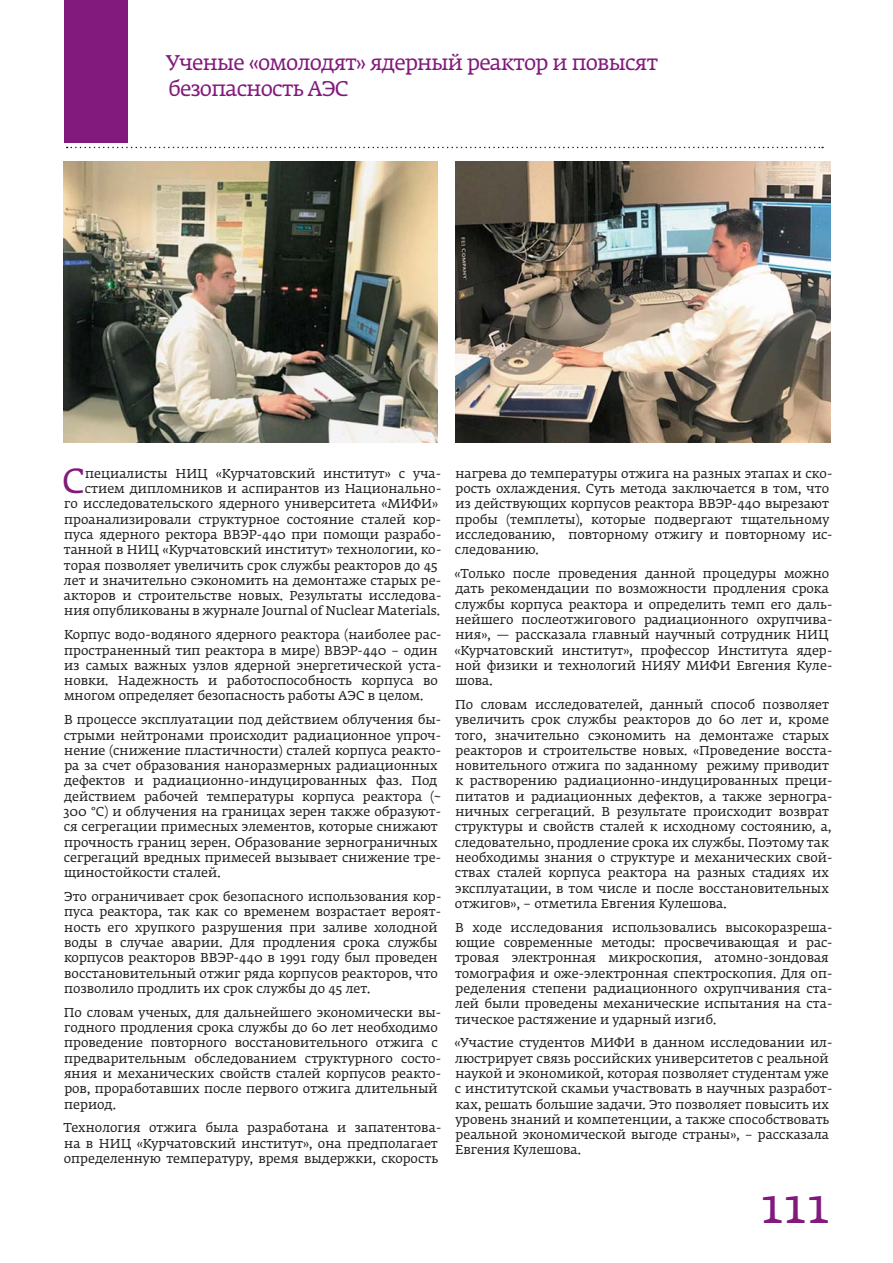
<style>
.page{position:relative;width:893px;height:1263px;background:#fff}
.page>*{position:absolute;margin:0;border:0;box-sizing:border-box;transform-origin:0 0}
.t1{font:48px "Fedra Serif A Pro";color:#811a7c}
.t2{font:34.35px "Fedra Serif A Pro";color:#811a7c}
.t3{font:21px/25.5px "Fedra Serif A Pro";letter-spacing:-.035em;color:#811a7c}
.t4{font:12.75px/15.3px "Fedra Serif A Pro";color:#231f20}
</style>
<div class="page">
<svg style="left:67px;top:147px;width:756px;height:1px"></svg>
<div style="left:64px;top:0;width:64px;height:142px;background:#811a7c"></div>
<img style="left:64px;top:162px;width:374px;height:281px">
<img style="left:455px;top:162px;width:375px;height:281px">
<h3 class="t3" style="left:166px;top:51px;width:493px">Ученые «омолодят» ядерный реактор и повысят безопасность АЭС</h3>
<p class="t4" style="left:64px;top:466px;width:379px;text-align:right">пециалисты НИЦ «Курчатовский институт» с уча&shy;стием дипломников и аспирантов из Национально-<br>го исследовательского ядерного университета «МИФИ» проанализировали структурное состояние сталей кор&shy;пуса ядерного ректора ВВЭР-440 при помощи разрабо&shy;танной в НИЦ «Курчатовский институт» технологии, ко&shy;торая позволяет увеличить срок службы реакторов до 45 лет и значительно сэкономить на демонтаже старых ре&shy;акторов и строительстве новых. Результаты исследова&shy;ния опубликованы в журнале Journal of Nuclear Materials.</p>
<p class="t4" style="left:64px;top:628px;width:379px">Корпус водо-водяного ядерного реактора (наиболее рас&shy;пространенный тип реактора в мире) ВВЭР-440 – один из самых важных узлов ядерной энергетической уста&shy;новки. Надежность и работоспособность корпуса во многом определяет безопасность работы АЭС в целом.</p>
<p class="t4" style="left:64px;top:713px;width:379px">В процессе эксплуатации под действием облучения бы&shy;стрыми нейтронами происходит радиационное упроч&shy;нение (снижение пластичности) сталей корпуса реакто&shy;ра за счет образования наноразмерных радиационных дефектов и радиационно-индуцированных фаз. Под действием рабочей температуры корпуса реактора (~ 300 °С) и облучения на границах зерен также образуют&shy;ся сегрегации примесных элементов, которые снижают прочность границ зерен. Образование зернограничных сегрегаций вредных примесей вызывает снижение тре&shy;щиностойкости сталей.</p>
<p class="t4" style="left:64px;top:890px;width:379px">Это ограничивает срок безопасного использования кор&shy;пуса реактора, так как со временем возрастает вероят&shy;ность его хрупкого разрушения при заливе холодной воды в случае аварии. Для продления срока службы корпусов реакторов ВВЭР-440 в 1991 году был проведен восстановительный отжиг ряда корпусов реакторов, что позволило продлить их срок службы до 45 лет.</p>
<p class="t4" style="left:64px;top:1005px;width:379px">По словам ученых, для дальнейшего экономически вы&shy;годного продления срока службы до 60 лет необходимо проведение повторного восстановительного отжига с предварительным обследованием структурного состо&shy;яния и механических свойств сталей корпусов реакто&shy;ров, проработавших после первого отжига длительный период.</p>
<p class="t4" style="left:63px;top:1121px;width:380px">Технология отжига была разработана и запатентова&shy;на в НИЦ «Курчатовский институт», она предполагает определенную температуру, время выдержки, скорость</p>
<h2 class="t2" style="left:62px;top:464px;width:24px">С</h2>
<p class="t4" style="left:455px;top:466px;width:379px">нагрева до температуры отжига на разных этапах и ско&shy;рость охлаждения. Суть метода заключается в том, что из действующих корпусов реактора ВВЭР-440 вырезают пробы (темплеты), которые подвергают тщательному исследованию, повторному отжигу и повторному ис&shy;следованию.</p>
<p class="t4" style="left:454px;top:567px;width:380px">«Только после проведения данной процедуры можно дать рекомендации по возможности продления срока службы корпуса реактора и определить темп его даль&shy;нейшего послеотжигового радиационного охрупчива&shy;ния», — рассказала главный научный сотрудник НИЦ «Курчатовский институт», профессор Института ядер&shy;ной физики и технологий НИЯУ МИФИ Евгения Куле&shy;шова.</p>
<p class="t4" style="left:455px;top:697px;width:379px">По словам исследователей, данный способ позволяет увеличить срок службы реакторов до 60 лет и, кроме того, значительно сэкономить на демонтаже старых реакторов и строительстве новых. «Проведение восста&shy;новительного отжига по заданному режиму приводит к растворению радиационно-индуцированных преци&shy;питатов и радиационных дефектов, а также зерногра&shy;ничных сегрегаций. В результате происходит возврат структуры и свойств сталей к исходному состоянию, а, следовательно, продление срока их службы. Поэтому так необходимы знания о структуре и механических свой&shy;ствах сталей корпуса реактора на разных стадиях их эксплуатации, в том числе и после восстановительных отжигов», – отметила Евгения Кулешова.</p>
<p class="t4" style="left:455px;top:920px;width:379px">В ходе исследования использовались высокоразреша&shy;ющие современные методы: просвечивающая и рас&shy;тровая электронная микроскопия, атомно-зондовая томография и оже-электронная спектроскопия. Для оп&shy;ределения степени радиационного охрупчивания ста&shy;лей были проведены механические испытания на ста&shy;тическое растяжение и ударный изгиб.</p>
<p class="t4" style="left:454px;top:1036px;width:380px">«Участие студентов МИФИ в данном исследовании ил&shy;люстрирует связь российских университетов с реальной наукой и экономикой, которая позволяет студентам уже с институтской скамьи участвовать в научных разработ&shy;ках, решать большие задачи. Это позволяет повысить их уровень знаний и компетенции, а также способствовать реальной экономической выгоде страны», – рассказала Евгения Кулешова.</p>
<h1 class="t1" style="left:760px;top:1181px;width:70px">111</h1>
</div>
